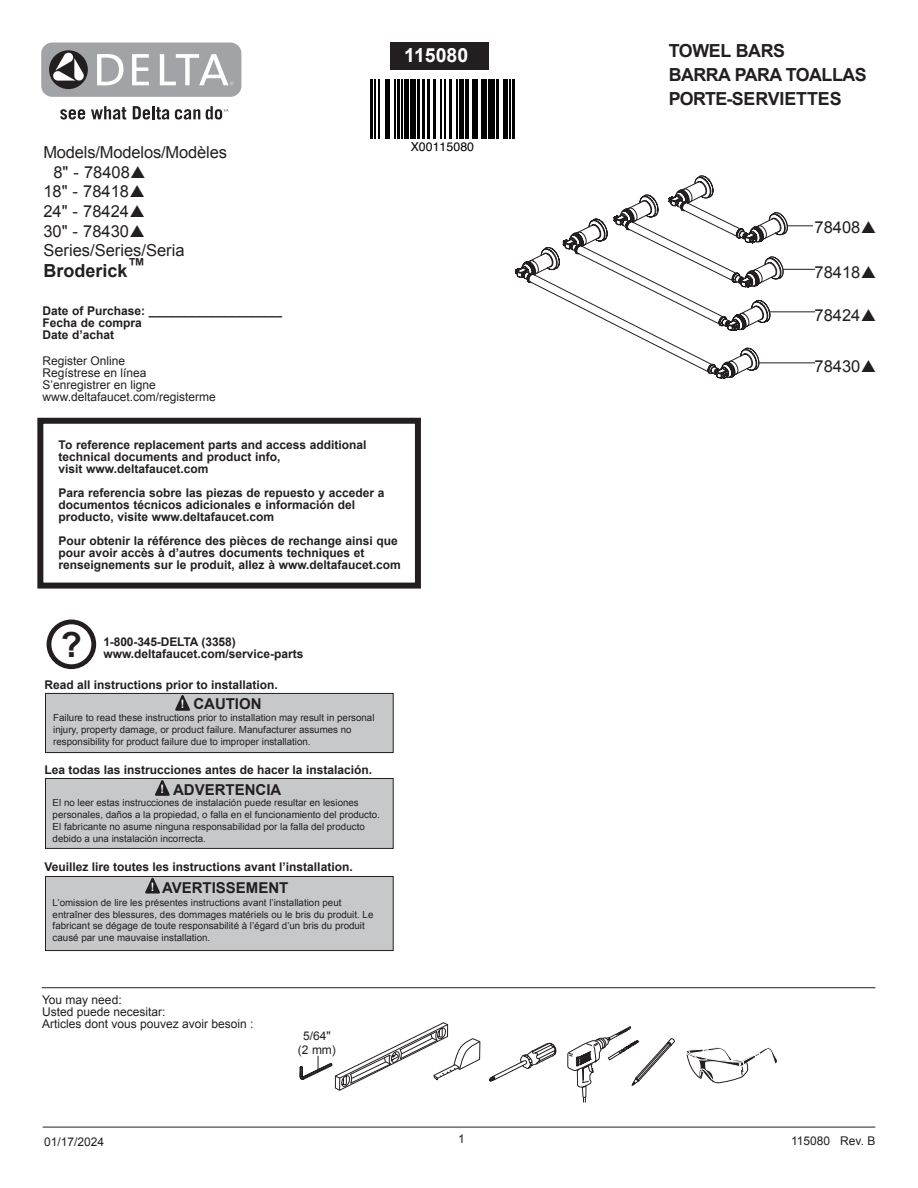
<style>
.page{position:relative;width:918px;height:1188px;background:#fff}
.page>*{position:absolute;margin:0;border:0;box-sizing:border-box;transform-origin:0 0}
.t1{font:700 34.5px "Arial";color:#231f20}
.t2{font:700 19.5px "Arial";color:#fff}
.t3{font:700 18px/24px "Arial";letter-spacing:-.02em;color:#231f20}
.t4{font:700 18px "Arial";color:#231f20}
.t5{font:16.5px "Arial";color:#231f20}
.t6{font:700 15px "Arial";color:#231f20}
.t7{font:12.3px "Helvetica";letter-spacing:.005em;color:#030303}
.t8{font:700 12px/12px "Arial";color:#231f20}
.t9{font:12px/12px "Arial";color:#231f20}
.t10{font:700 11.55px "Arial";color:#fff;scale:.93 1}
.t11{font:9.75px/11.7px "Arial";color:#231f20}
.s1{font-size:11.55px;color:#fff}
</style>
<div class="page">
<hr style="left:43px;top:1127px;width:832px;height:1px;background:#231f20">
<hr style="left:42px;top:987px;width:833px;height:1px;background:#231f20">
<div style="left:391px;top:43px;width:98px;height:27px;background:#231f20"></div>
<svg style="left:489px;top:1043px;width:67px;height:38px"></svg>
<svg style="left:686px;top:1047px;width:91px;height:36px"></svg>
<svg style="left:568px;top:1027px;width:107px;height:76px"></svg>
<hr style="left:370px;top:79px;width:3px;height:59px;background:#030303">
<hr style="left:374px;top:79px;width:2px;height:59px;background:#030303">
<hr style="left:379px;top:79px;width:1px;height:59px;background:#030303">
<hr style="left:386px;top:79px;width:4px;height:59px;background:#030303">
<hr style="left:395px;top:79px;width:1px;height:59px;background:#030303">
<hr style="left:397px;top:79px;width:3px;height:59px;background:#030303">
<hr style="left:402px;top:79px;width:1px;height:59px;background:#030303">
<div style="left:404px;top:79px;width:5px;height:59px;background:#030303"></div>
<div style="left:410px;top:79px;width:6px;height:59px;background:#030303"></div>
<hr style="left:417px;top:79px;width:3px;height:59px;background:#030303">
<hr style="left:422px;top:79px;width:3px;height:59px;background:#030303">
<hr style="left:427px;top:79px;width:3px;height:59px;background:#030303">
<hr style="left:433px;top:79px;width:3px;height:59px;background:#030303">
<hr style="left:440px;top:79px;width:2px;height:59px;background:#030303">
<hr style="left:445px;top:79px;width:1px;height:59px;background:#030303">
<hr style="left:449px;top:79px;width:3px;height:59px;background:#030303">
<hr style="left:456px;top:79px;width:2px;height:59px;background:#030303">
<hr style="left:459px;top:79px;width:4px;height:59px;background:#030303">
<hr style="left:465px;top:79px;width:1px;height:59px;background:#030303">
<hr style="left:468px;top:79px;width:1px;height:59px;background:#030303">
<div style="left:472px;top:79px;width:6px;height:59px;background:#030303"></div>
<div style="left:481px;top:79px;width:5px;height:59px;background:#030303"></div>
<hr style="left:488px;top:79px;width:1px;height:59px;background:#030303">
<hr style="left:491px;top:79px;width:4px;height:59px;background:#030303">
<hr style="left:497px;top:79px;width:2px;height:59px;background:#030303">
<hr style="left:504px;top:79px;width:4px;height:59px;background:#030303">
<hr style="left:510px;top:79px;width:1px;height:59px;background:#030303">
<hr style="left:512px;top:79px;width:3px;height:59px;background:#030303">
<hr style="left:783px;top:269px;width:32px;height:1px;background:#231f20">
<hr style="left:769px;top:311px;width:46px;height:1px;background:#231f20">
<hr style="left:758px;top:362px;width:57px;height:1px;background:#231f20">
<svg style="left:515px;top:176px;width:298px;height:203px"></svg>
<div style="left:47px;top:620px;width:49px;height:49px;border:5px solid #231f20;border-radius:50%"></div>
<div style="left:45px;top:693px;width:348px;height:60px;background:#c7c8ca"></div>
<div style="left:45px;top:693px;width:348px;height:60px;border:1px solid #231f20"></div>
<svg style="left:175px;top:695px;width:15px;height:16px"></svg>
<div style="left:45px;top:876px;width:348px;height:75px;background:#c7c8ca"></div>
<div style="left:45px;top:876px;width:348px;height:75px;border:1px solid #231f20"></div>
<svg style="left:145px;top:878px;width:15px;height:15px"></svg>
<div style="left:45px;top:778px;width:348px;height:70px;background:#c7c8ca"></div>
<div style="left:45px;top:778px;width:348px;height:71px;border:1px solid #231f20"></div>
<svg style="left:155px;top:780px;width:15px;height:16px"></svg>
<div style="left:37px;top:418px;width:384px;height:171px;border:6px solid #231f20"></div>
<div style="left:41px;top:43px;width:200px;height:54px;background:#a1a3a6;border-radius:11px"></div>
<div style="left:49px;top:50px;width:39px;height:39px;background:#231f20;border-radius:50%"></div>
<svg style="left:97px;top:54px;width:26px;height:31px"></svg>
<svg style="left:132px;top:54px;width:17px;height:31px"></svg>
<svg style="left:160px;top:54px;width:74px;height:31px"></svg>
<svg style="left:53px;top:52px;width:31px;height:29px"></svg>
<svg style="left:60px;top:109px;width:25px;height:11px"></svg>
<svg style="left:91px;top:106px;width:35px;height:14px"></svg>
<svg style="left:133px;top:106px;width:36px;height:14px"></svg>
<svg style="left:175px;top:109px;width:25px;height:11px"></svg>
<svg style="left:206px;top:106px;width:22px;height:14px"></svg>
<svg style="left:300px;top:1023px;width:180px;height:68px"></svg>
<h2 class="t2" style="left:404px;top:42px;width:65px">115080</h2>
<h3 class="t3" style="left:669px;top:39px;width:199px">TOWEL BARS<br>BARRA PARA TOALLAS<br>PORTE-SERVIETTES</h3>
<p class="t7" style="left:411px;top:137px;width:65px">X00115080</p>
<h3 class="t5" style="left:43px;top:142px;width:185px">Models/Modelos/Modèles</h3>
<h3 class="t5" style="left:53px;top:161px;width:78px">8" - 78408</h3>
<h3 class="t5" style="left:43px;top:181px;width:87px">18" - 78418</h3>
<h3 class="t5" style="left:43px;top:200px;width:87px">24" - 78424</h3>
<h3 class="t5" style="left:43px;top:220px;width:87px">30" - 78430</h3>
<h3 class="t5" style="left:43px;top:239px;width:143px">Series/Series/Seria</h3>
<h3 class="t4" style="left:43px;top:259px;width:104px">Broderick™</h3>
<h3 class="t5" style="left:815px;top:261px;width:47px">78418</h3>
<h3 class="t5" style="left:815px;top:304px;width:47px">78424</h3>
<h3 class="t5" style="left:815px;top:355px;width:47px">78430</h3>
<h3 class="t5" style="left:815px;top:217px;width:47px">78408</h3>
<p class="t8" style="left:43px;top:305px;width:241px">Date of Purchase: ____________________<br>Fecha de compra<br>Date d’achat</p>
<p class="t9" style="left:43px;top:355px;width:175px">Register Online<br>Regístrese en línea<br>S’enregistrer en ligne www.deltafaucet.com/registerme</p>
<p class="t8" style="left:59px;top:439px;width:309px">To reference replacement parts and access additional technical documents and product info,<br>visit www.deltafaucet.com</p>
<p class="t8" style="left:59px;top:487px;width:327px">Para referencia sobre las piezas de repuesto y acceder a documentos técnicos adicionales e información del producto, visite www.deltafaucet.com</p>
<p class="t8" style="left:59px;top:535px;width:344px">Pour obtenir la référence des pièces de rechange ainsi que pour avoir accès à d’autres documents techniques et renseignements sur le produit, allez à www.deltafaucet.com</p>
<h1 class="t1" style="left:61px;top:622px;width:23px">?</h1>
<p class="t8" style="left:103px;top:636px;width:134px">1-800-345-DELTA (3358)</p>
<p class="t8" style="left:103px;top:648px;width:202px">www.deltafaucet.com/service-parts</p>
<p class="t10" style="left:181px;top:696px;width:5px">!</p>
<p class="t11" style="left:53px;top:712px;width:323px">Failure to read these instructions prior to installation may result in personal injury, property damage, or product failure. Manufacturer assumes no responsibility for product failure due to improper installation.</p>
<p class="t8" style="left:45px;top:679px;width:235px">Read all instructions prior to installation.</p>
<p class="t6" style="left:193px;top:694px;width:70px">CAUTION</p>
<p class="t8" style="left:45px;top:764px;width:329px">Lea todas las instrucciones antes de hacer la instalación.</p>
<p class="t6" style="left:173px;top:779px;width:110px">ADVERTENCIA</p>
<p class="t10" style="left:160px;top:781px;width:5px">!</p>
<p class="t11" style="left:53px;top:797px;width:329px">El no leer estas instrucciones de instalación puede resultar en lesiones personales, daños a la propiedad, o falla en el funcionamiento del producto.<br>El fabricante no asume ninguna responsabilidad por la falla del producto debido a una instalación incorrecta.</p>
<p class="t8" style="left:45px;top:861px;width:310px">Veuillez lire toutes les instructions avant l’installation.</p>
<p class="t6" style="left:151px;top:877px;width:139px"><span class="s1">!</span> AVERTISSEMENT</p>
<p class="t11" style="left:53px;top:897px;width:322px">L’omission de lire les présentes instructions avant l’installation peut entraîner des blessures, des dommages matériels ou le bris du produit. Le fabricant se dégage de toute responsabilité à l’égard d’un bris du produit causé par une mauvaise installation.</p>
<p class="t9" style="left:42px;top:994px;width:213px">You may need:<br>Usted puede necesitar:<br>Articles dont vous pouvez avoir besoin :</p>
<p class="t9" style="left:44px;top:1135px;width:62px">01/17/2024</p>
<p class="t9" style="left:298px;top:1029px;width:39px;line-height:14.4px;text-align:center">5/64" (2 mm)</p>
<p class="t9" style="left:458px;top:1133px;width:8px">1</p>
<p class="t9" style="left:791px;top:1135px;width:86px">115080 Rev. B</p>
</div>
